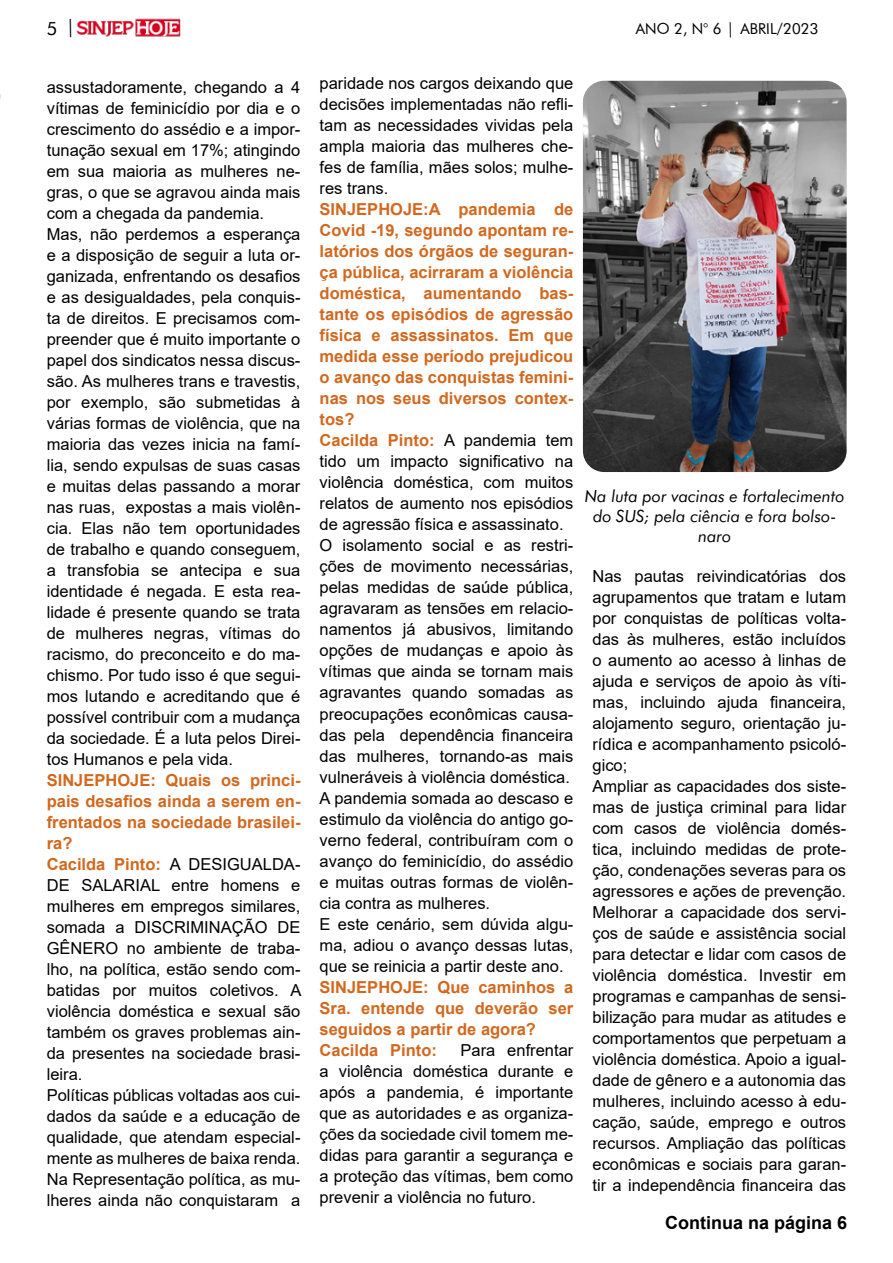
<style>
.page{position:relative;width:893px;height:1263px;background:#fff}
.page>*{position:absolute;margin:0;border:0;box-sizing:border-box;transform-origin:0 0}
.t1{font:700 18px "Arial";color:#000}
.t2{font:18px "Futura BT";color:#000}
.t3{font:16.5px/21px "Arial";color:#000}
.t4{font:700 16.5px/21px "Arial";color:#d2681e}
.t5{font:italic 16.5px/19.8px "Futura BT";color:#000;text-align:center}
.t6{font:15px "Futura BT";color:#000}
.s1{font-weight:700;color:#d2681e}
</style>
<div class="page">
<img style="left:583px;top:81px;width:264px;height:391px">
<img style="left:76px;top:18px;width:105px;height:19px">
<p class="t2" style="left:47px;top:17px;width:30px">5 |</p>
<p class="t6" style="left:636px;top:19px;width:185px">ANO 2, N° 6 | ABRIL/2023</p>
<p class="t3" style="left:47px;top:76px;width:255px">assustadoramente, chegando a 4 vítimas de feminicídio por dia e o crescimento do assédio e a impor&shy;tunação sexual em 17%; atingindo em sua maioria as mulheres ne&shy;gras, o que se agravou ainda mais com a chegada da pandemia.<br>Mas, não perdemos a esperança e a disposição de seguir a luta or&shy;ganizada, enfrentando os desafios e as desigualdades, pela conquis&shy;ta de direitos. E precisamos com&shy;preender que é muito importante o papel dos sindicatos nessa discus&shy;são. As mulheres trans e travestis, por exemplo, são submetidas à várias formas de violência, que na maioria das vezes inicia na famí&shy;lia, sendo expulsas de suas casas e muitas delas passando a morar nas ruas, expostas a mais violên&shy;cia. Elas não tem oportunidades de trabalho e quando conseguem, a transfobia se antecipa e sua identidade é negada. E esta rea&shy;lidade é presente quando se trata de mulheres negras, vítimas do racismo, do preconceito e do ma&shy;chismo. Por tudo isso é que segui&shy;mos lutando e acreditando que é possível contribuir com a mudança da sociedade. É a luta pelos Direi&shy;tos Humanos e pela vida.</p>
<p class="t3" style="left:47px;top:770px;width:256px"><span class="s1">SINJEPHOJE: Quais os princi&shy;pais desafios ainda a serem en&shy;frentados na sociedade brasilei&shy;ra?<br>Cacilda Pinto:</span> A DESIGUALDA-<br>DE SALARIAL entre homens e mulheres em empregos similares, somada a DISCRIMINAÇÃO DE<br>GÊNERO no ambiente de traba&shy;lho, na política, estão sendo com&shy;batidas por muitos coletivos. A violência doméstica e sexual são também os graves problemas ain&shy;da presentes na sociedade brasi&shy;leira.<br>Políticas públicas voltadas aos cui&shy;dados da saúde e a educação de qualidade, que atendam especial&shy;mente as mulheres de baixa renda.<br>Na Representação política, as mu&shy;lheres ainda não conquistaram a</p>
<p class="t3" style="left:320px;top:73px;width:255px;text-align:justify">paridade nos cargos deixando que decisões implementadas não refli&shy;tam as necessidades vividas pela ampla maioria das mulheres che&shy;fes de família, mães solos; mulhe&shy;res trans.</p>
<p class="t3" style="left:320px;top:199px;width:255px"><span class="s1">SINJEPHOJE:A pandemia de<br>Covid -19, segundo apontam re&shy;latórios dos órgãos de seguran&shy;ça pública, acirraram a violência doméstica, aumentando bas&shy;tante os episódios de agressão física e assassinatos. Em que medida esse período prejudicou o avanço das conquistas femini&shy;nas nos seus diversos contex&shy;tos?<br>Cacilda Pinto:</span> A pandemia tem tido um impacto significativo na violência doméstica, com muitos relatos de aumento nos episódios de agressão física e assassinato.<br>O isolamento social e as restri&shy;ções de movimento necessárias, pelas medidas de saúde pública, agravaram as tensões em relacio&shy;namentos já abusivos, limitando opções de mudanças e apoio às vítimas que ainda se tornam mais agravantes quando somadas as preocupações econômicas causa&shy;das pela dependência financeira das mulheres, tornando-as mais vulneráveis à violência doméstica.<br>A pandemia somada ao descaso e estimulo da violência do antigo go&shy;verno federal, contribuíram com o avanço do feminicídio, do assédio e muitas outras formas de violên&shy;cia contra as mulheres.<br>E este cenário, sem dúvida algu&shy;ma, adiou o avanço dessas lutas, que se reinicia a partir deste ano.</p>
<p class="t4" style="left:320px;top:976px;width:255px">SINJEPHOJE: Que caminhos a<br>Sra. entende que deverão ser seguidos a partir de agora?<br>Cacilda Pinto:</p>
<p class="t3" style="left:320px;top:1039px;width:255px;text-align:justify;text-indent:141px">Para enfrentar a violência doméstica durante e após a pandemia, é importante que as autoridades e as organiza&shy;ções da sociedade civil tomem me&shy;didas para garantir a segurança e a proteção das vítimas, bem como prevenir a violência no futuro.</p>
<p class="t5" style="left:585px;top:486px;width:261px">Na luta por vacinas e fortalecimento do SUS; pela ciência e fora bolso&shy;naro</p>
<p class="t3" style="left:592px;top:566px;width:255px">Nas pautas reivindicatórias dos agrupamentos que tratam e lutam por conquistas de políticas volta&shy;das às mulheres, estão incluídos o aumento ao acesso à linhas de ajuda e serviços de apoio às víti&shy;mas, incluindo ajuda financeira, alojamento seguro, orientação ju&shy;rídica e acompanhamento psicoló&shy;gico;<br>Ampliar as capacidades dos siste&shy;mas de justiça criminal para lidar com casos de violência domés&shy;tica, incluindo medidas de prote&shy;ção, condenações severas para os agressores e ações de prevenção.<br>Melhorar a capacidade dos servi&shy;ços de saúde e assistência social para detectar e lidar com casos de violência doméstica. Investir em programas e campanhas de sensi&shy;bilização para mudar as atitudes e comportamentos que perpetuam a violência doméstica. Apoio a igual&shy;dade de gênero e a autonomia das mulheres, incluindo acesso à edu&shy;cação, saúde, emprego e outros recursos. Ampliação das políticas econômicas e sociais para garan&shy;tir a independência financeira das</p>
<p class="t1" style="left:665px;top:1210px;width:184px">Continua na página 6</p>
</div>
